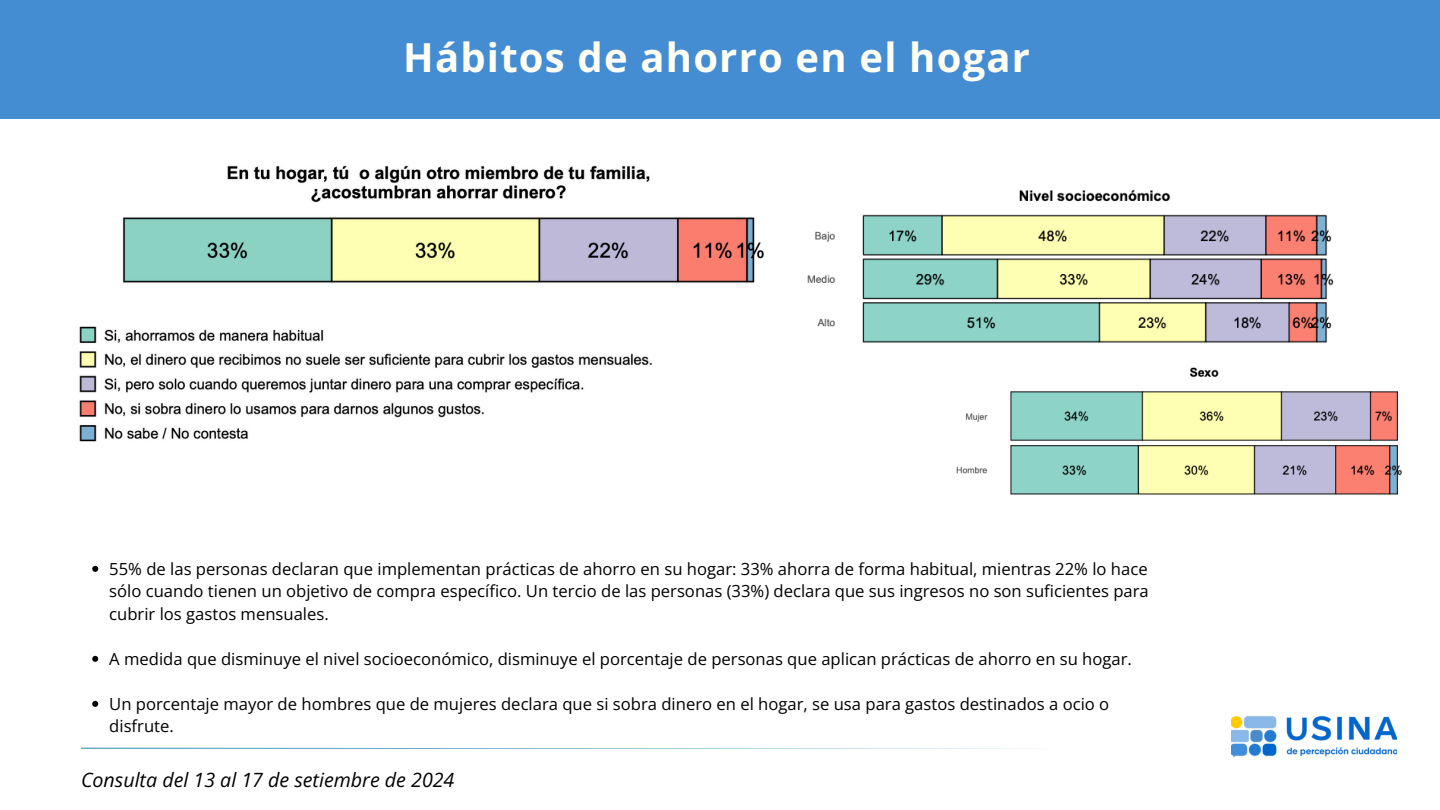
<style>
.page{position:relative;width:1440px;height:810px;background:#fff}
.page>*{position:absolute;margin:0;border:0;box-sizing:border-box;transform-origin:0 0}
.t1{font:700 40px "Open Sans";letter-spacing:.03em;color:#fffff6}
.t2{font:italic 19.7px "Open Sans";color:#000}
.t3{font:16.7px/22.5px "Open Sans";color:#000;text-align:justify}
</style>
<div class="page">
<div style="left:0;top:0;width:1440px;height:119px;background:#458dd3"></div>
<svg style="left:81px;top:748px;width:945px;height:1px"></svg>
<img style="left:1231px;top:715px;width:166px;height:43px">
<img style="left:79px;top:165px;width:685px;height:277px">
<img style="left:807px;top:189px;width:527px;height:154px">
<img style="left:956px;top:367px;width:446px;height:128px">
<svg style="left:92px;top:566px;width:6px;height:6px"></svg>
<svg style="left:92px;top:656px;width:6px;height:6px"></svg>
<svg style="left:92px;top:701px;width:6px;height:6px"></svg>
<p class="t1" style="left:403px;top:30px;width:628px">Hábitos de ahorro en el hogar</p>
<p class="t3" style="left:109px;top:557px;width:1041px">55% de las personas declaran que implementan prácticas de ahorro en su hogar: 33% ahorra de forma habitual, mientras 22% lo hace sólo cuando tienen un objetivo de compra específico. Un tercio de las personas (33%) declara que sus ingresos no son suficientes para cubrir los gastos mensuales.</p>
<p class="t3" style="left:109px;top:647px;width:1024px">A medida que disminuye el nivel socioeconómico, disminuye el porcentaje de personas que aplican prácticas de ahorro en su hogar.</p>
<h2 class="t3" style="left:109px;top:692px;width:1001px">Un porcentaje mayor de hombres que de mujeres declara que si sobra dinero en el hogar, se usa para gastos destinados a ocio o disfrute.</h2>
<p class="t2" style="left:81px;top:766px;width:375px">Consulta del 13 al 17 de setiembre de 2024</p>
</div>
